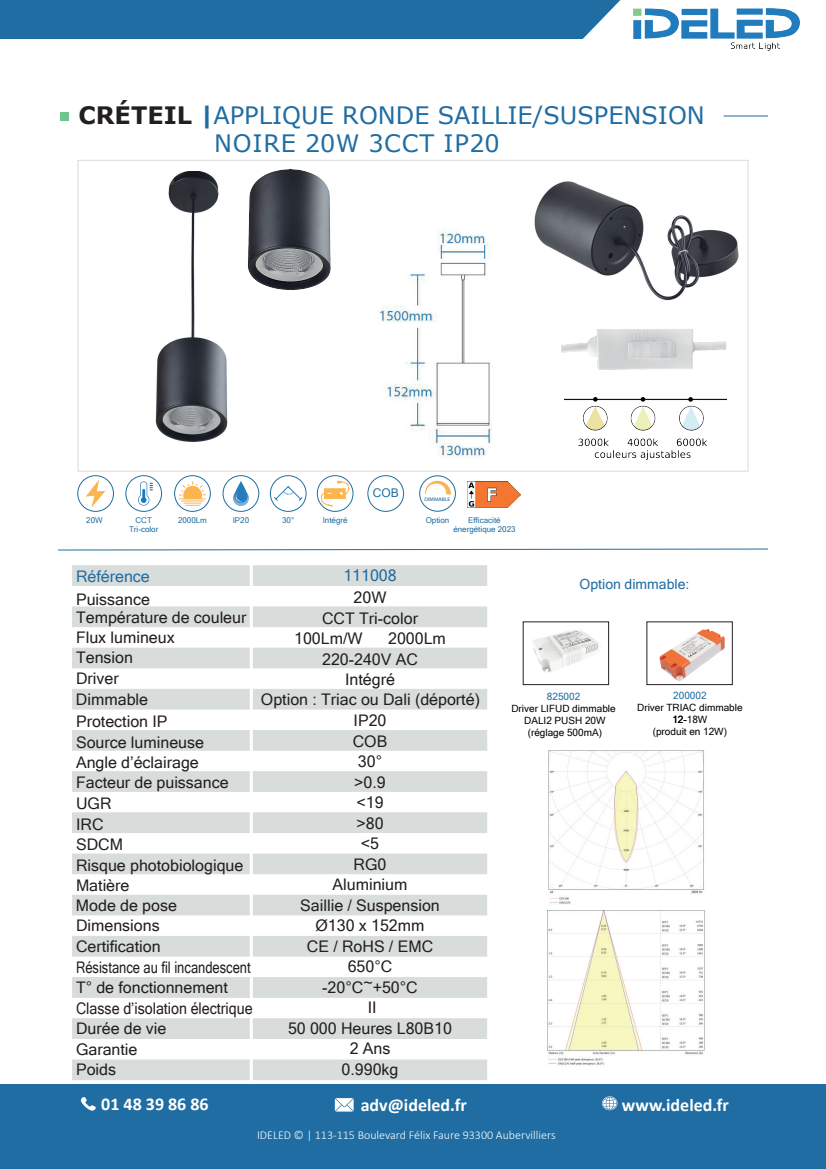
<style>
.page{position:relative;width:826px;height:1169px;background:#fff}
.page>*{position:absolute;margin:0;border:0;box-sizing:border-box;transform-origin:0 0}
.t1{font:24px/28px "Verdana";color:#1f6da2}
.t2{font:700 18px "Calibri";color:#fff}
.t3{font:16px/20.6px "Microsoft Sans Serif";color:#231f20}
.t4{font:16px/20.6px "Microsoft Sans Serif";color:#231f20;scale:.89 1}
.t5{font:16px "Microsoft Sans Serif";color:#1f6da2}
.t6{font:14px "Microsoft Sans Serif";color:#1f6da2}
.t7{font:300 12px "Calibri";color:#fff}
.t8{font:12px "Microsoft Sans Serif";color:#1f6da2}
.t9{font:10px/12px "Microsoft Sans Serif";color:#000;text-align:center}
.t10{font:10px "Microsoft Sans Serif";color:#1f6da2}
.t11{font:8px/9.6px "Microsoft Sans Serif";color:#1f6da2;text-align:center}
.t12{font:5.2px "Myriad Pro";color:#105aa3;scale:1.08 1}
.s1{font-weight:700;color:#231f20}
.s2{font-weight:700}
</style>
<div class="page">
<div style="left:72px;top:1060px;width:415px;height:20px;background:#d8dcdb"></div>
<div style="left:72px;top:977px;width:415px;height:21px;background:#d8dcdb"></div>
<div style="left:72px;top:1018px;width:415px;height:21px;background:#d8dcdb"></div>
<div style="left:72px;top:936px;width:415px;height:21px;background:#d8dcdb;border:1px solid #d8dcdb"></div>
<div style="left:0;top:0;width:583px;height:38px;background:#1f6da2"></div>
<svg style="left:583px;top:0;width:37px;height:38px"></svg>
<img style="left:633px;top:8px;width:167px;height:42px">
<div style="left:0;top:1084px;width:826px;height:85px;background:#1f6da2"></div>
<svg style="left:335px;top:1098px;width:19px;height:14px"></svg>
<svg style="left:602px;top:1096px;width:15px;height:14px"></svg>
<svg style="left:80px;top:1097px;width:16px;height:14px"></svg>
<div style="left:60px;top:112px;width:9px;height:9px;background:#71c48b"></div>
<svg style="left:58px;top:548px;width:710px;height:3px"></svg>
<div style="left:72px;top:565px;width:415px;height:21px;background:#d8dcdb"></div>
<div style="left:72px;top:606px;width:415px;height:21px;background:#d8dcdb;border:1px solid #d8dcdb"></div>
<div style="left:72px;top:648px;width:415px;height:20px;background:#d8dcdb"></div>
<div style="left:72px;top:689px;width:415px;height:21px;background:#d8dcdb;border:1px solid #d8dcdb"></div>
<div style="left:72px;top:730px;width:415px;height:21px;background:#d8dcdb"></div>
<div style="left:72px;top:771px;width:415px;height:21px;background:#d8dcdb"></div>
<div style="left:72px;top:812px;width:415px;height:21px;background:#d8dcdb;border:1px solid #d8dcdb"></div>
<div style="left:72px;top:854px;width:415px;height:20px;background:#d8dcdb"></div>
<div style="left:72px;top:895px;width:415px;height:20px;background:#d8dcdb"></div>
<hr style="left:250px;top:558px;width:3px;height:524px;background:#fff">
<div style="left:368px;top:475px;width:36px;height:37px;border:1px solid #1f6f9d;border-radius:50%"></div>
<div style="left:78px;top:475px;width:36px;height:37px;border:1px solid #1f6f9d;border-radius:50%"></div>
<svg style="left:86px;top:479px;width:20px;height:29px"></svg>
<div style="left:126px;top:475px;width:36px;height:37px;border:1px solid #1f6f9d;border-radius:50%"></div>
<svg style="left:138px;top:481px;width:15px;height:25px"></svg>
<div style="left:174px;top:475px;width:37px;height:37px;border:1px solid #1f6f9d;border-radius:50%"></div>
<svg style="left:178px;top:481px;width:28px;height:25px"></svg>
<div style="left:223px;top:475px;width:36px;height:37px;border:1px solid #1f6f9d;border-radius:50%"></div>
<svg style="left:233px;top:481px;width:16px;height:25px"></svg>
<div style="left:270px;top:475px;width:36px;height:37px;border:1px solid #1f6f9d;border-radius:50%"></div>
<svg style="left:273px;top:485px;width:30px;height:17px"></svg>
<div style="left:317px;top:475px;width:36px;height:37px;border:1px solid #1f6f9d;border-radius:50%"></div>
<svg style="left:321px;top:481px;width:29px;height:26px"></svg>
<div style="left:419px;top:476px;width:37px;height:35px;border:1px solid #1f6f9d;border-radius:50%"></div>
<svg style="left:425px;top:476px;width:26px;height:18px"></svg>
<hr style="left:724px;top:116px;width:44px;height:1px;background:#1f6da2">
<img style="left:155px;top:172px;width:73px;height:270px">
<img style="left:534px;top:181px;width:205px;height:120px">
<img style="left:378px;top:227px;width:114px;height:230px">
<img style="left:565px;top:397px;width:161px;height:63px">
<img style="left:561px;top:328px;width:166px;height:42px">
<img style="left:223px;top:168px;width:108px;height:130px">
<img style="left:548px;top:751px;width:156px;height:153px">
<img style="left:548px;top:911px;width:157px;height:155px">
<img style="left:467px;top:481px;width:54px;height:27px">
<div style="left:523px;top:621px;width:86px;height:64px;border:1px solid #231f20"></div>
<div style="left:646px;top:621px;width:87px;height:64px;border:1px solid #231f20"></div>
<img style="left:533px;top:630px;width:66px;height:43px">
<img style="left:659px;top:629px;width:66px;height:52px">
<h1 class="t1" style="left:214px;top:101px;width:492px;text-indent:-136px"><span class="s1">CRÉTEIL</span> <span class="s2">|</span>APPLIQUE RONDE SAILLIE/SUSPENSION<br>NOIRE 20W 3CCT IP20</h1>
<p class="t11" style="left:86px;top:515px;width:18px">20W</p>
<p class="t11" style="left:129px;top:515px;width:31px">CCT<br>Tri-color</p>
<p class="t11" style="left:178px;top:515px;width:30px">2000Lm</p>
<p class="t11" style="left:233px;top:515px;width:18px">IP20</p>
<p class="t11" style="left:282px;top:515px;width:14px">30°</p>
<p class="t11" style="left:323px;top:515px;width:26px">Intégré</p>
<p class="t8" style="left:373px;top:485px;width:28px">COB</p>
<p class="t12" style="left:424px;top:496px;width:25px">DIMMABLE</p>
<p class="t11" style="left:453px;top:515px;width:64px">Efficacité énergétique 2023</p>
<p class="t11" style="left:426px;top:515px;width:25px">Option</p>
<p class="t5" style="left:76px;top:566px;width:75px">Référence</p>
<p class="t3" style="left:76px;top:590px;width:172px;line-height:18.1px">Puissance<br>Température de couleur</p>
<p class="t3" style="left:76px;top:647px;width:59px">Tension</p>
<p class="t3" style="left:76px;top:627px;width:100px">Flux lumineux</p>
<p class="t3" style="left:76px;top:667px;width:44px">Driver</p>
<p class="t3" style="left:76px;top:689px;width:74px">Dimmable</p>
<p class="t3" style="left:76px;top:710px;width:130px">Protection IP<br>Source lumineuse<br>Angle d’éclairage</p>
<p class="t3" style="left:76px;top:792px;width:37px;line-height:21.2px">UGR<br>IRC</p>
<p class="t3" style="left:76px;top:772px;width:154px">Facteur de puissance</p>
<p class="t3" style="left:76px;top:834px;width:49px">SDCM</p>
<p class="t3" style="left:76px;top:855px;width:169px">Risque photobiologique</p>
<p class="t3" style="left:76px;top:875px;width:55px">Matière</p>
<p class="t3" style="left:76px;top:915px;width:176px">Dimensions<br>Certification<br>Résistance au fil incandescent</p>
<p class="t4" style="left:76px;top:997px;width:200px">Classe d’isolation électrique<br>Durée de vie<br>Garantie</p>
<p class="t3" style="left:76px;top:895px;width:103px">Mode de pose</p>
<p class="t3" style="left:76px;top:977px;width:153px">T° de fonctionnement</p>
<p class="t3" style="left:76px;top:1059px;width:42px">Poids</p>
<p class="t5" style="left:343px;top:565px;width:55px">111008</p>
<p class="t3" style="left:354px;top:587px;width:34px">20W</p>
<p class="t3" style="left:322px;top:607px;width:97px">CCT Tri-color</p>
<p class="t3" style="left:294px;top:628px;width:70px">100Lm/W</p>
<p class="t3" style="left:388px;top:628px;width:59px">2000Lm</p>
<p class="t3" style="left:322px;top:648px;width:97px">220-240V AC</p>
<p class="t3" style="left:345px;top:669px;width:51px">Intégré</p>
<p class="t3" style="left:261px;top:689px;width:221px">Option : Triac ou Dali (déporté)</p>
<p class="t3" style="left:354px;top:710px;width:34px">IP20</p>
<p class="t3" style="left:353px;top:730px;width:36px">COB</p>
<p class="t3" style="left:358px;top:751px;width:26px">30°</p>
<p class="t3" style="left:354px;top:771px;width:33px">&gt;0.9</p>
<p class="t3" style="left:356px;top:792px;width:29px">&lt;19</p>
<p class="t3" style="left:356px;top:812px;width:29px">&gt;80</p>
<p class="t3" style="left:361px;top:833px;width:20px">&lt;5</p>
<p class="t3" style="left:354px;top:853px;width:34px">RG0</p>
<p class="t3" style="left:333px;top:874px;width:76px">Aluminium</p>
<p class="t3" style="left:300px;top:894px;width:141px">Saillie / Suspension</p>
<p class="t3" style="left:316px;top:915px;width:110px">Ø130 x 152mm</p>
<p class="t3" style="left:307px;top:935px;width:128px">CE / RoHS / EMC</p>
<p class="t3" style="left:348px;top:956px;width:46px">650°C</p>
<p class="t3" style="left:322px;top:976px;width:97px">-20°C~+50°C</p>
<p class="t3" style="left:368px;top:997px;width:10px">II</p>
<p class="t3" style="left:288px;top:1017px;width:165px">50 000 Heures L80B10</p>
<p class="t3" style="left:350px;top:1038px;width:42px">2 Ans</p>
<p class="t3" style="left:342px;top:1058px;width:58px">0.990kg</p>
<p class="t6" style="left:580px;top:575px;width:111px">Option dimmable:</p>
<p class="t10" style="left:547px;top:690px;width:35px">825002</p>
<p class="t9" style="left:511px;top:702px;width:106px">Driver LIFUD dimmable<br>DALI2 PUSH 20W (réglage 500mA)</p>
<p class="t10" style="left:673px;top:689px;width:35px">200002</p>
<p class="t9" style="left:637px;top:702px;width:107px">Driver TRIAC dimmable<br>12-18W<br>(produit en 12W)</p>
<p class="t2" style="left:101px;top:1092px;width:109px">01 48 39 86 86</p>
<p class="t2" style="left:361px;top:1092px;width:108px">adv@ideled.fr</p>
<p class="t2" style="left:622px;top:1092px;width:109px">www.ideled.fr</p>
<p class="t7" style="left:257px;top:1128px;width:300px">IDELED © | 113-115 Boulevard Félix Faure 93300 Aubervilliers</p>
</div>
